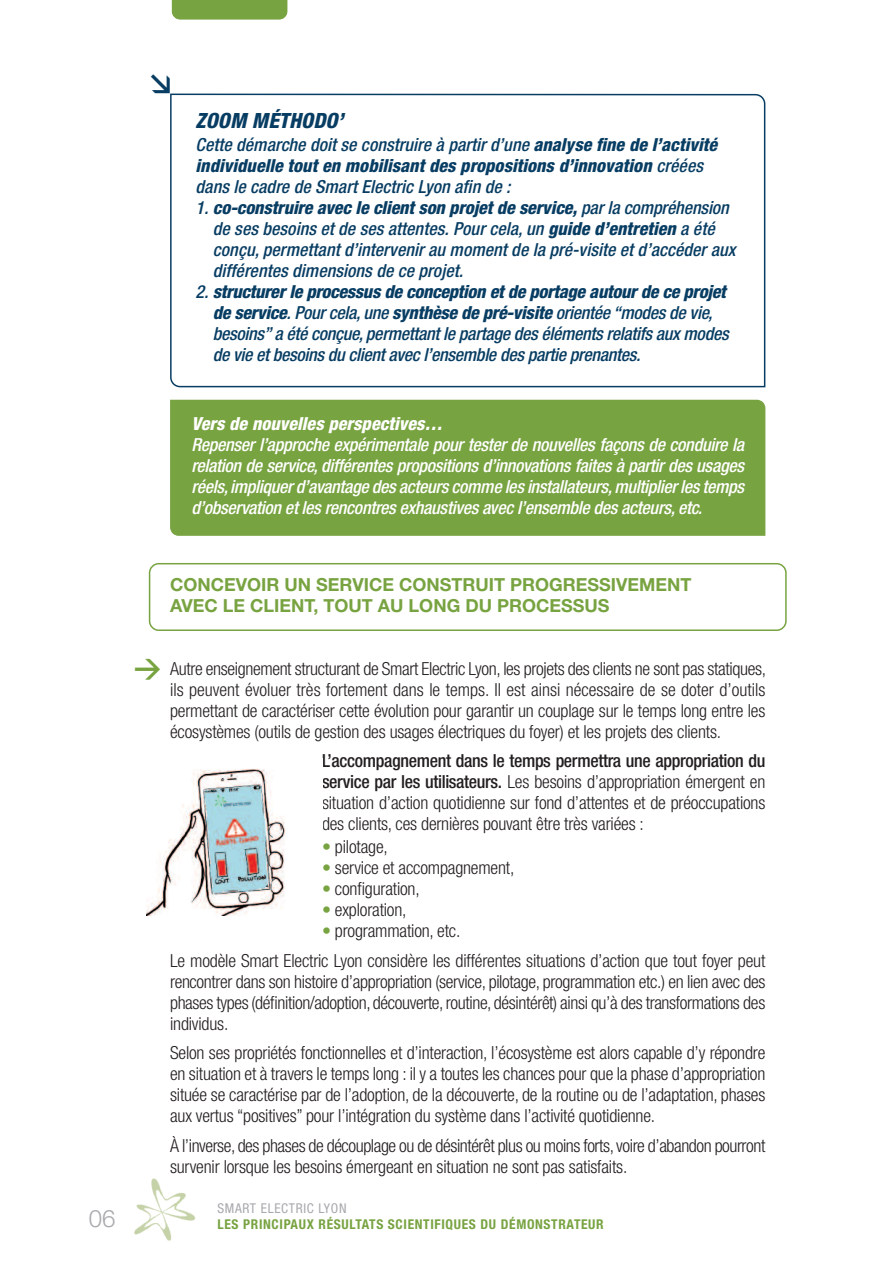
<style>
.page{position:relative;width:893px;height:1263px;background:#fff}
.page>*{position:absolute;margin:0;border:0;box-sizing:border-box;transform-origin:0 0}
.t1{font:700 27px "DIN";color:#78a341}
.t2{font:300 24px "Helvetica Neue";color:#a8a9ad}
.t3{font:italic 800 condensed 21px "Helvetica Neue";letter-spacing:.005em;color:#083d63}
.t4{font:300 condensed 18px/21px "Helvetica Neue LT Std";letter-spacing:-.01em;color:#231f20;text-align:justify}
.t5{font:italic 500 condensed 18px/21px "Helvetica Neue";color:#083d63}
.t6{font:italic 500 condensed 18px/21px "Helvetica Neue";letter-spacing:-.015em;color:#fff;text-align:justify}
.t7{font:700 18px/21px "Helvetica Neue LT Std";color:#78a341}
.t8{font:italic 800 condensed 18px "Helvetica Neue";letter-spacing:.005em;color:#fff}
.t9{font:700 condensed 13.5px "Helvetica Neue";letter-spacing:.05em;color:#78a341}
.t10{font:condensed 13.5px "Helvetica Neue";letter-spacing:.05em;color:#a8a9ad}
.s1{font-weight:800}
.s2{font-weight:500}
.s3{color:#78a341}
</style>
<div class="page">
<svg style="left:170px;top:94px;width:595px;height:293px"></svg>
<div style="left:170px;top:400px;width:595px;height:136px;background:#78a341"></div>
<svg style="left:149px;top:563px;width:638px;height:68px"></svg>
<img style="left:146px;top:769px;width:139px;height:146px">
<img style="left:134px;top:1178px;width:62px;height:63px">
<svg style="left:171px;top:0;width:117px;height:20px"></svg>
<svg style="left:170px;top:93px;width:7px;height:8px"></svg>
<p class="t3" style="left:196px;top:113px;width:149px">ZOOM MÉTHODO’</p>
<p class="t5" style="left:196px;top:135px;width:523px">Cette démarche doit se construire à partir d’une <span class="s1">analyse fine de l’activité individuelle tout en mobilisant des propositions d’innovation</span> créées dans le cadre de Smart Electric Lyon afin de :</p>
<p class="t5" style="left:213px;top:198px;width:524px;text-indent:-17px">1. <span class="s1">co-construire avec le client son projet de service,</span> par la compréhension de ses besoins et de ses attentes. Pour cela, un <span class="s1">guide d’entretien</span> a été conçu, permettant d’intervenir au moment de la pré-visite et d’accéder aux différentes dimensions de ce projet.</p>
<p class="t5" style="left:213px;top:282px;width:518px;text-indent:-17px">2. <span class="s1">structurer le processus de conception et de portage autour de ce projet de service</span>. Pour cela, une <span class="s1">synthèse de pré-visite</span> orientée “modes de vie, besoins” a été conçue, permettant le partage des éléments relatifs aux modes de vie et besoins du client avec l’ensemble des partie prenantes.</p>
<p class="t8" style="left:191px;top:417px;width:253px">Vers de nouvelles perspectives…</p>
<p class="t6" style="left:191px;top:436px;width:554px">Repenser l’approche expérimentale pour tester de nouvelles façons de conduire la relation de service, différentes propositions d’innovations faites à partir des usages réels, impliquer d’avantage des acteurs comme les installateurs,multiplier les temps d’observation et les rencontres exhaustives avec l’ensemble des acteurs, etc.</p>
<p class="t7" style="left:170px;top:575px;width:523px">CONCEVOIR UN SERVICE CONSTRUIT PROGRESSIVEMENT<br>AVEC LE CLIENT, TOUT AU LONG DU PROCESSUS</p>
<h1 class="t1" style="left:134px;top:652px;width:29px">&gt;</h1>
<p class="t4" style="left:170px;top:659px;width:597px">Autre enseignement structurant de Smart Electric Lyon, les projets des clients ne sont pas statiques, ils peuvent évoluer très fortement dans le temps. Il est ainsi nécessaire de se doter d’outils permettant de caractériser cette évolution pour garantir un couplage sur le temps long entre les écosystèmes (outils de gestion des usages électriques du foyer) et les projets des clients.</p>
<p class="t4" style="left:322px;top:752px;width:445px"><span class="s2">L’accompagnement dans le temps permettra une appropriation du service par les utilisateurs.</span> Les besoins d’appropriation émergent en situation d’action quotidienne sur fond d’attentes et de préoccupations des clients, ces dernières pouvant être très variées :</p>
<p class="t4" style="left:322px;top:838px;width:67px"><span class="s3">•</span> pilotage,</p>
<p class="t4" style="left:322px;top:859px;width:194px"><span class="s3">•</span> service et accompagnement,</p>
<p class="t4" style="left:322px;top:880px;width:99px"><span class="s3">•</span> configuration,</p>
<p class="t4" style="left:322px;top:901px;width:86px"><span class="s3">•</span> exploration,</p>
<p class="t4" style="left:170px;top:918px;width:597px;line-height:29.5px;text-indent:152px"><span class="s3">•</span> programmation, etc.<br>Le modèle Smart Electric Lyon considère les différentes situations d’action que tout foyer peut</p>
<p class="t4" style="left:170px;top:972px;width:597px">rencontrer dans son histoire d’appropriation (service, pilotage, programmation etc.) en lien avec des phases types (définition/adoption, découverte,routine, désintérêt) ainsi qu’à des transformations des individus.</p>
<p class="t4" style="left:170px;top:1044px;width:597px">Selon ses propriétés fonctionnelles et d’interaction, l’écosystème est alors capable d’y répondre en situation et à travers le temps long : il y a toutes les chances pour que la phase d’appropriation située se caractérise par de l’adoption, de la découverte, de la routine ou de l’adaptation, phases aux vertus “positives” pour l’intégration du système dans l’activité quotidienne.</p>
<p class="t4" style="left:170px;top:1136px;width:597px">À l’inverse, des phases de découplage ou de désintérêt plus ou moins forts,voire d’abandon pourront survenir lorsque les besoins émergeant en situation ne sont pas satisfaits.</p>
<p class="t10" style="left:218px;top:1203px;width:131px">SMART ELECTRIC LYON</p>
<h2 class="t2" style="left:89px;top:1203px;width:28px">06</h2>
<p class="t9" style="left:218px;top:1219px;width:388px">LES PRINCIPAUX RÉSULTATS SCIENTIFIQUES DU DÉMONSTRATEUR</p>
</div>
